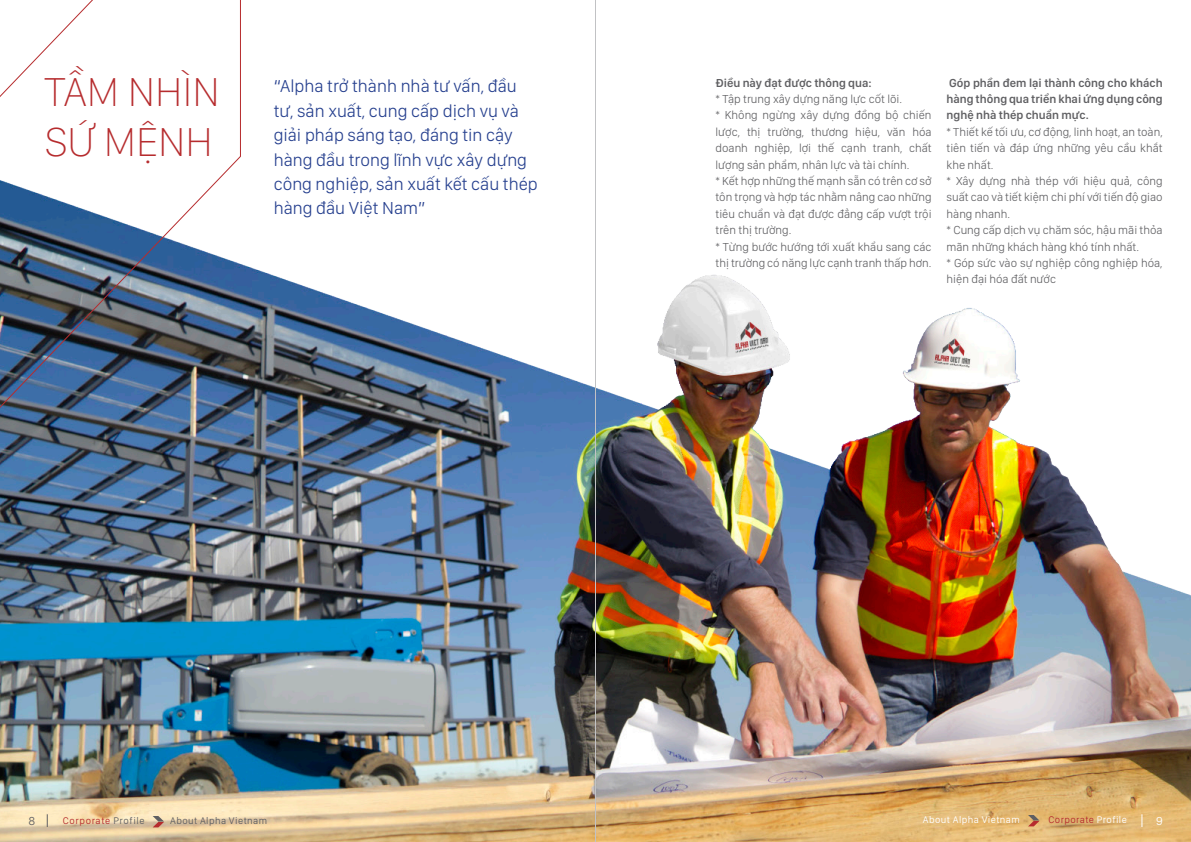
<style>
.page{position:relative;width:1191px;height:842px;background:#fff}
.page>*{position:absolute;margin:0;border:0;box-sizing:border-box;transform-origin:0 0}
.Paragraph_Style_3{font:100 42px "San Francisco Display";color:#b62c2e}
.Paragraph_Style_2{font:300 18px/24.4px "San Francisco Display";color:#253f8e}
.Paragraph_Style_1{font:300 12px/16.4px "San Francisco Display";color:#5f5f62;text-align:justify}
.Paragraph_Style_1-2{font:600 12px/16.4px "San Francisco Display";color:#5f5f62;text-align:justify}
.t1{font:12px "San Francisco Display";color:#5f5f62}
.t2{font:12px "San Francisco Display";color:#fff}
.t3{font:10px "San Francisco Display";letter-spacing:.045em;color:#b62c2e}
.t4{font:10px "San Francisco Display";letter-spacing:.04em;color:#5f5f62}
.t5{font:10px "San Francisco Display";letter-spacing:.04em;color:#fff}
.s1{color:#5f5f62}
.s2{color:#fff}
</style>
<div class="page">
<img style="left:0;top:264px;width:1191px;height:578px">
<svg style="left:153px;top:816px;width:11px;height:11px"></svg>
<svg style="left:1028px;top:815px;width:11px;height:11px"></svg>
<svg style="left:47px;top:814px;width:1px;height:13px"></svg>
<svg style="left:1141px;top:814px;width:1px;height:13px"></svg>
<img style="left:0;top:0;width:241px;height:618px">
<hr style="left:595px;top:0;width:1px;height:842px;background:#c1c2c4">
<p class="Paragraph_Style_3" style="left:44px;top:65px;width:177px">TẦM NHÌN</p>
<p class="Paragraph_Style_3" style="left:44px;top:116px;width:170px">SỨ MỆNH</p>
<p class="Paragraph_Style_2" style="left:274px;top:74px;width:265px">“Alpha trở thành nhà tư vấn, đầu tư, sản xuất, cung cấp dịch vụ và giải pháp sáng tạo, đáng tin cậy hàng đầu trong lĩnh vực xây dựng công nghiệp, sản xuất kết cấu thép hàng đầu Việt Nam”</p>
<p class="Paragraph_Style_1-2" style="left:946px;top:74px;width:218px">Góp phần đem lại thành công cho khách hàng thông qua triển khai ứng dụng công nghệ nhà thép chuẩn mực.</p>
<p class="Paragraph_Style_1-2" style="left:715px;top:74px;width:158px">Điều này đạt được thông qua:</p>
<p class="Paragraph_Style_1" style="left:715px;top:90px;width:188px">* Tập trung xây dựng năng lực cốt lõi.</p>
<p class="Paragraph_Style_1" style="left:715px;top:107px;width:218px">* Không ngừng xây dựng đồng bộ chiến lược, thị trường, thương hiệu, văn hóa doanh nghiệp, lợi thế cạnh tranh, chất lượng sản phẩm, nhân lực và tài chính.</p>
<p class="Paragraph_Style_1" style="left:715px;top:172px;width:218px">* Kết hợp những thế mạnh sẵn có trên cơ sở tôn trọng và hợp tác nhằm nâng cao những tiêu chuẩn và đạt được đẳng cấp vượt trội trên thị trường.</p>
<p class="Paragraph_Style_1" style="left:715px;top:238px;width:218px">* Từng bước hướng tới xuất khẩu sang các thị trường có năng lực cạnh tranh thấp hơn.</p>
<p class="Paragraph_Style_1" style="left:946px;top:123px;width:218px">* Thiết kế tối ưu, cơ động, linh hoạt, an toàn, tiên tiến và đáp ứng những yêu cầu khắt khe nhất.</p>
<p class="Paragraph_Style_1" style="left:946px;top:172px;width:218px">* Xây dựng nhà thép với hiệu quả, công suất cao và tiết kiệm chi phí với tiến độ giao hàng nhanh.</p>
<p class="Paragraph_Style_1" style="left:946px;top:222px;width:217px">* Cung cấp dịch vụ chăm sóc, hậu mãi thỏa mãn những khách hàng khó tính nhất.</p>
<p class="Paragraph_Style_1" style="left:946px;top:254px;width:217px">* Góp sức vào sự nghiệp công nghiệp hóa, hiện đại hóa đất nước</p>
<p class="t1" style="left:28px;top:813px;width:8px">8</p>
<p class="t3" style="left:63px;top:814px;width:83px">Corporate <span class="s1">Profile</span></p>
<p class="t4" style="left:170px;top:814px;width:98px">About Alpha Vietnam</p>
<p class="t5" style="left:923px;top:813px;width:98px">About Alpha Vietnam</p>
<p class="t3" style="left:1048px;top:813px;width:80px">Corporate <span class="s2">Profile</span></p>
<p class="t2" style="left:1156px;top:813px;width:8px">9</p>
</div>
